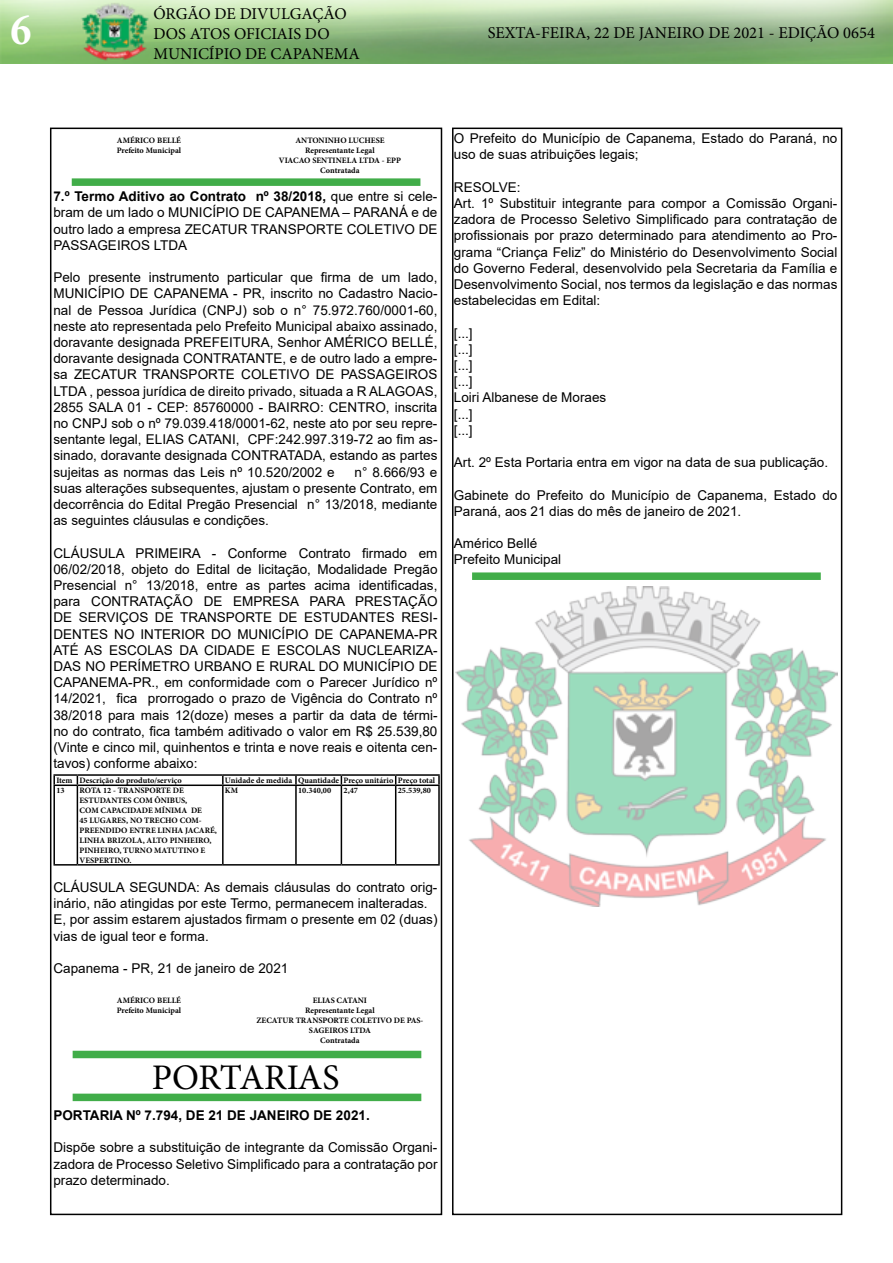
<style>
.page{position:relative;width:893px;height:1263px;background:#fff}
.page>*{position:absolute;margin:0;border:0;box-sizing:border-box;transform-origin:0 0}
.t1{font:700 condensed 45px "Minion Pro";color:#fff}
.t2{font:36px "Minion Pro";letter-spacing:-.005em;color:#000}
.t3{font:16.5px/19.8px "Minion Pro";color:#000}
.t4{font:13.5px/16.2px "Arial";color:#000}
.t5{font:700 13.5px "Arial";color:#000}
.t6{font:700 8.25px/9.9px "Minion Pro";color:#000}
.s1{font-weight:700}
</style>
<div class="page">
<div style="left:50px;top:128px;width:392px;height:1087px;border:2px solid #000"></div>
<img style="left:0;top:0;width:893px;height:64px">
<div style="left:452px;top:128px;width:390px;height:1087px;border:2px solid #000"></div>
<hr style="left:53px;top:774px;width:24px;height:2px;background:#000">
<svg style="left:53px;top:776px;width:2px;height:8px"></svg>
<hr style="left:77px;top:774px;width:146px;height:2px;background:#000">
<hr style="left:223px;top:774px;width:73px;height:2px;background:#000">
<svg style="left:222px;top:776px;width:2px;height:8px"></svg>
<hr style="left:296px;top:774px;width:45px;height:2px;background:#000">
<svg style="left:295px;top:776px;width:2px;height:8px"></svg>
<hr style="left:341px;top:774px;width:55px;height:2px;background:#000">
<hr style="left:396px;top:774px;width:44px;height:2px;background:#000">
<svg style="left:438px;top:776px;width:2px;height:8px"></svg>
<hr style="left:53px;top:784px;width:24px;height:2px;background:#000">
<hr style="left:53px;top:786px;width:2px;height:78px;background:#000">
<hr style="left:77px;top:784px;width:146px;height:2px;background:#000">
<hr style="left:77px;top:786px;width:1px;height:78px;background:#000">
<hr style="left:223px;top:784px;width:73px;height:2px;background:#000">
<hr style="left:222px;top:786px;width:2px;height:78px;background:#000">
<hr style="left:296px;top:784px;width:45px;height:2px;background:#000">
<hr style="left:295px;top:786px;width:2px;height:78px;background:#000">
<hr style="left:341px;top:784px;width:55px;height:2px;background:#000">
<hr style="left:341px;top:786px;width:1px;height:78px;background:#000">
<hr style="left:396px;top:784px;width:44px;height:2px;background:#000">
<hr style="left:395px;top:786px;width:1px;height:78px;background:#000">
<hr style="left:438px;top:786px;width:2px;height:78px;background:#000">
<svg style="left:53px;top:864px;width:24px;height:1px"></svg>
<hr style="left:77px;top:864px;width:146px;height:1px;background:#000">
<hr style="left:223px;top:864px;width:73px;height:1px;background:#000">
<hr style="left:296px;top:864px;width:45px;height:1px;background:#000">
<hr style="left:341px;top:864px;width:55px;height:1px;background:#000">
<hr style="left:396px;top:864px;width:44px;height:1px;background:#000">
<img style="left:455px;top:586px;width:382px;height:321px">
<div style="left:472px;top:572px;width:349px;height:8px;background:#41ad49"></div>
<div style="left:73px;top:1051px;width:348px;height:7px;background:#41ad49"></div>
<div style="left:73px;top:1093px;width:348px;height:8px;background:#41ad49"></div>
<div style="left:72px;top:178px;width:348px;height:8px;background:#41ad49"></div>
<h1 class="t1" style="left:11px;top:-1px;width:22px">6</h1>
<p class="t3" style="left:153px;top:4px;width:208px">ÓRGÃO DE DIVULGAÇÃO<br>DOS ATOS OFICIAIS DO<br>MUNICÍPIO DE CAPANEMA</p>
<p class="t3" style="left:488px;top:23px;width:389px">SEXTA-FEIRA, 22 DE JANEIRO DE 2021 - EDIÇÃO 0654</p>
<p class="t6" style="left:117px;top:135px;width:66px">AMÉRICO BELLÉ<br>Prefeito Municipal</p>
<p class="t6" style="left:279px;top:135px;width:124px;text-align:center">ANTONINHO LUCHESE<br>Representante Legal<br>VIACAO SENTINELA LTDA - EPP<br>Contratada</p>
<p class="t4" style="left:53px;top:188px;width:385px;text-align:justify"><span class="s1">7.º Termo Aditivo ao Contrato nº 38/2018,</span> que entre si cele&shy;bram de um lado o MUNICÍPIO DE CAPANEMA – PARANÁ e de outro lado a empresa ZECATUR TRANSPORTE COLETIVO DE PASSAGEIROS LTDA</p>
<p class="t4" style="left:53px;top:269px;width:385px;text-align:justify">Pelo presente instrumento particular que firma de um lado, MUNICÍPIO DE CAPANEMA - PR, inscrito no Cadastro Nacio&shy;nal de Pessoa Jurídica (CNPJ) sob o n° 75.972.760/0001-60, neste ato representada pelo Prefeito Municipal abaixo assinado, doravante designada PREFEITURA, Senhor AMÉRICO BELLÉ, doravante designada CONTRATANTE, e de outro lado a empre&shy;sa ZECATUR TRANSPORTE COLETIVO DE PASSAGEIROS LTDA , pessoa jurídica de direito privado, situada a R ALAGOAS, 2855 SALA 01 - CEP: 85760000 - BAIRRO: CENTRO, inscrita no CNPJ sob o nº 79.039.418/0001-62, neste ato por seu repre&shy;sentante legal, ELIAS CATANI, CPF:242.997.319-72 ao fim as&shy;sinado, doravante designada CONTRATADA, estando as partes sujeitas as normas das Leis nº 10.520/2002 e</p>
<p class="t4" style="left:53px;top:464px;width:385px;text-align:justify;text-indent:301px">n° 8.666/93 e suas alterações subsequentes, ajustam o presente Contrato, em decorrência do Edital Pregão Presencial n° 13/2018, mediante as seguintes cláusulas e condições.</p>
<p class="t4" style="left:53px;top:545px;width:386px;text-align:justify">CLÁUSULA PRIMEIRA - Conforme Contrato firmado em 06/02/2018, objeto do Edital de licitação, Modalidade Pregão Presencial n° 13/2018, entre as partes acima identificadas, para CONTRATAÇÃO DE EMPRESA PARA PRESTAÇÃO DE SERVIÇOS DE TRANSPORTE DE ESTUDANTES RESI-DENTES NO INTERIOR DO MUNICÍPIO DE CAPANEMA-PR ATÉ AS ESCOLAS DA CIDADE E ESCOLAS NUCLEARIZA-DAS NO PERÍMETRO URBANO E RURAL DO MUNICÍPIO DE CAPANEMA-PR., em conformidade com o Parecer Jurídico nº 14/2021, fica prorrogado o prazo de Vigência do Contrato nº 38/2018 para mais 12(doze) meses a partir da data de térmi&shy;no do contrato, fica também aditivado o valor em R$ 25.539,80 (Vinte e cinco mil, quinhentos e trinta e nove reais e oitenta cen&shy;tavos) conforme abaixo:</p>
<p class="t6" style="left:56px;top:775px;width:127px">Item Descrição do produto/serviço</p>
<p class="t6" style="left:225px;top:775px;width:212px">Unidade de medida Quantidade Preço unitário Preço total</p>
<p class="t6" style="left:56px;top:786px;width:10px">13</p>
<p class="t6" style="left:80px;top:786px;width:139px">ROTA 12 - TRANSPORTE DE<br>ESTUDANTES COM ÔNIBUS,<br>COM CAPACIDADE MÍNIMA DE<br>45 LUGARES, NO TRECHO COM-<br>PREENDIDO ENTRE LINHA JACARÉ,<br>LINHA BRIZOLA, ALTO PINHEIRO,<br>PINHEIRO, TURNO MATUTINO E<br>VESPERTINO.</p>
<p class="t6" style="left:225px;top:786px;width:15px">KM</p>
<p class="t6" style="left:298px;top:786px;width:35px">10.340,00</p>
<p class="t6" style="left:344px;top:786px;width:16px">2,47</p>
<p class="t6" style="left:398px;top:786px;width:35px">25.539,80</p>
<p class="t4" style="left:53px;top:879px;width:385px">CLÁUSULA SEGUNDA: As demais cláusulas do contrato orig&shy;inário, não atingidas por este Termo, permanecem inalteradas.<br>E, por assim estarem ajustados firmam o presente em 02 (duas) vias de igual teor e forma.</p>
<p class="t4" style="left:53px;top:960px;width:236px">Capanema - PR, 21 de janeiro de 2021</p>
<p class="t6" style="left:117px;top:996px;width:66px">AMÉRICO BELLÉ<br>Prefeito Municipal</p>
<p class="t6" style="left:256px;top:996px;width:168px;text-align:center">ELIAS CATANI<br>Representante Legal<br>ZECATUR TRANSPORTE COLETIVO DE PAS-<br>SAGEIROS LTDA<br>Contratada</p>
<h2 class="t2" style="left:152px;top:1053px;width:189px">PORTARIAS</h2>
<p class="t5" style="left:53px;top:1106px;width:318px">PORTARIA Nº 7.794, DE 21 DE JANEIRO DE 2021.</p>
<p class="t4" style="left:53px;top:1139px;width:385px;text-align:justify">Dispõe sobre a substituição de integrante da Comissão Organi&shy;zadora de Processo Seletivo Simplificado para a contratação por prazo determinado.</p>
<p class="t4" style="left:454px;top:130px;width:385px">O Prefeito do Município de Capanema, Estado do Paraná, no uso de suas atribuições legais;</p>
<p class="t4" style="left:454px;top:179px;width:385px">RESOLVE:<br>Art. 1º Substituir integrante para compor a Comissão Organi&shy;zadora de Processo Seletivo Simplificado para contratação de profissionais por prazo determinado para atendimento ao Pro&shy;grama “Criança Feliz” do Ministério do Desenvolvimento Social do Governo Federal, desenvolvido pela Secretaria da Família e Desenvolvimento Social, nos termos da legislação e das normas estabelecidas em Edital:</p>
<p class="t4" style="left:454px;top:325px;width:154px">[...]<br>[...]<br>[...]<br>[...]<br>Loiri Albanese de Moraes [...]<br>[...]</p>
<p class="t4" style="left:454px;top:454px;width:376px">Art. 2º Esta Portaria entra em vigor na data de sua publicação.</p>
<p class="t4" style="left:454px;top:487px;width:385px">Gabinete do Prefeito do Município de Capanema, Estado do<br>Paraná, aos 21 dias do mês de janeiro de 2021.</p>
<p class="t4" style="left:454px;top:535px;width:109px">Américo Bellé<br>Prefeito Municipal</p>
</div>
